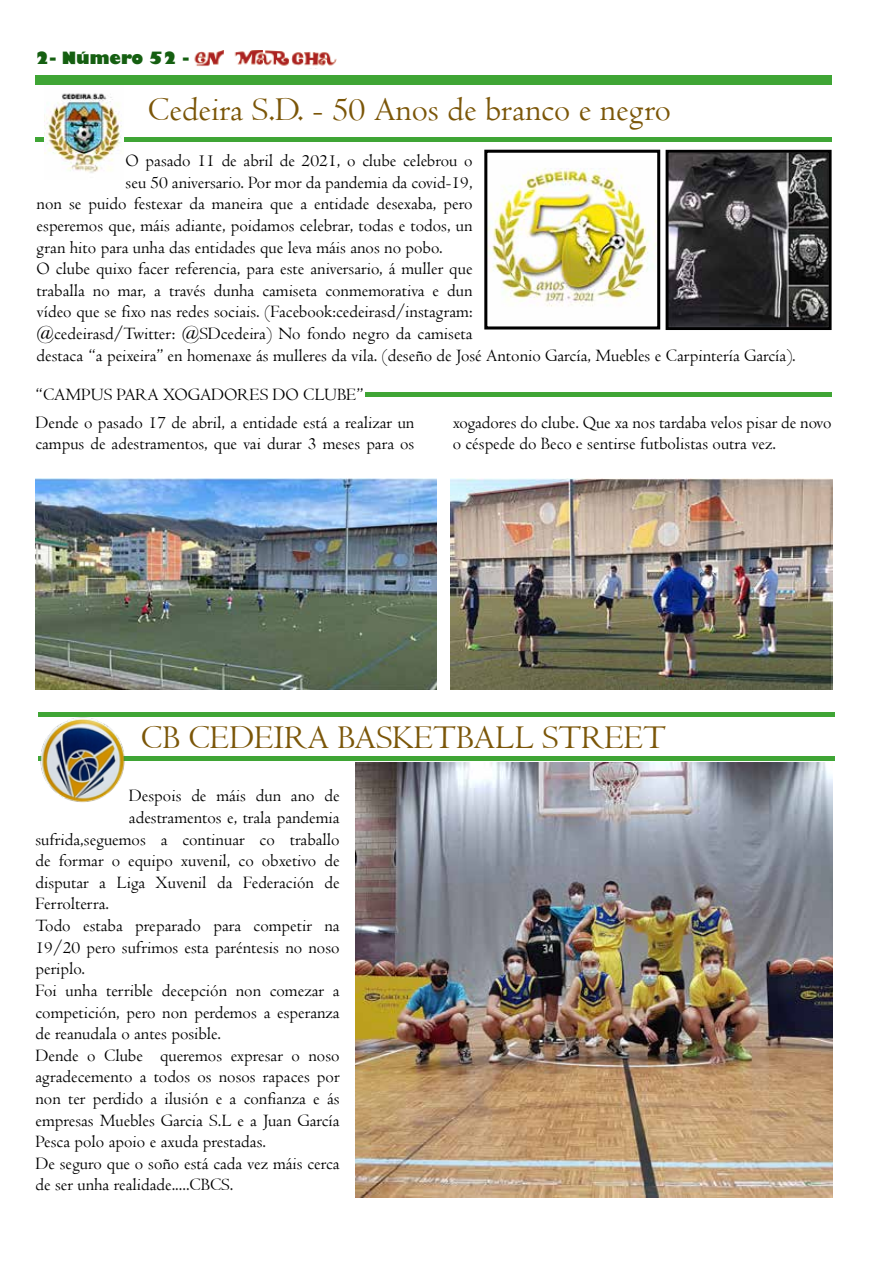
<style>
.page{position:relative;width:893px;height:1263px;background:#fff}
.page>*{position:absolute;margin:0;border:0;box-sizing:border-box;transform-origin:0 0}
.t1{font:34.5px "Centaur";color:#7b5608}
.t2{font:18px/21.6px "Centaur";color:#000}
.t3{font:800 16.5px "Gill Sans";color:#155f11}
</style>
<div class="page">
<div style="left:35px;top:76px;width:797px;height:9px;background:#3fa535"></div>
<div style="left:36px;top:137px;width:796px;height:5px;background:#3fa535"></div>
<div style="left:365px;top:392px;width:467px;height:5px;background:#3fa535"></div>
<img style="left:194px;top:50px;width:143px;height:17px">
<div style="left:39px;top:712px;width:796px;height:5px;background:#3fa535"></div>
<div style="left:39px;top:756px;width:796px;height:5px;background:#3fa535"></div>
<img style="left:38px;top:712px;width:87px;height:91px">
<img style="left:670px;top:154px;width:158px;height:172px">
<div style="left:666px;top:150px;width:166px;height:180px;border:3px solid #000"></div>
<img style="left:488px;top:168px;width:168px;height:139px">
<div style="left:484px;top:150px;width:176px;height:179px;border:3px solid #000"></div>
<img style="left:451px;top:479px;width:381px;height:211px">
<img style="left:35px;top:479px;width:402px;height:211px">
<img style="left:44px;top:93px;width:79px;height:80px">
<img style="left:356px;top:762px;width:476px;height:435px">
<p class="t3" style="left:35px;top:48px;width:156px">2- Número 52 -</p>
<h1 class="t1" style="left:148px;top:89px;width:525px">Cedeira S.D. - 50 Anos de branco e negro</h1>
<p class="t2" style="left:126px;top:150px;width:348px">O pasado 11 de abril de 2021, o clube celebrou o</p>
<p class="t2" style="left:126px;top:171px;width:348px">seu 50 aniversario. Por mor da pandemia da covid-19,</p>
<p class="t2" style="left:37px;top:193px;width:437px">non se puido festexar da maneira que a entidade desexaba, pero</p>
<p class="t2" style="left:37px;top:215px;width:437px">esperemos que, máis adiante, poidamos celebrar, todas e todos, un</p>
<p class="t2" style="left:37px;top:236px;width:408px">gran hito para unha das entidades que leva máis anos no pobo.</p>
<p class="t2" style="left:37px;top:258px;width:437px">O clube quixo facer referencia, para este aniversario, á muller que</p>
<p class="t2" style="left:37px;top:279px;width:437px">traballa no mar, a través dunha camiseta conmemorativa e dun</p>
<p class="t2" style="left:37px;top:301px;width:437px">vídeo que se fixo nas redes sociais. (Facebook:cedeirasd/instagram:</p>
<p class="t2" style="left:37px;top:323px;width:437px">@cedeirasd/Twitter: @SDcedeira) No fondo negro da camiseta</p>
<p class="t2" style="left:37px;top:344px;width:761px">destaca “a peixeira” en homenaxe ás mulleres da vila. (deseño de José Antonio García, Muebles e Carpintería García).</p>
<p class="t2" style="left:35px;top:384px;width:330px">“CAMPUS PARA XOGADORES DO CLUBE”</p>
<p class="t2" style="left:35px;top:411px;width:380px">Dende o pasado 17 de abril, a entidade está a realizar un campus de adestramentos, que vai durar 3 meses para os</p>
<p class="t2" style="left:453px;top:411px;width:380px">xogadores do clube. Que xa nos tardaba velos pisar de novo o céspede do Beco e sentirse futbolistas outra vez.</p>
<h1 class="t1" style="left:141px;top:717px;width:527px">CB CEDEIRA BASKETBALL STREET</h1>
<p class="t2" style="left:129px;top:785px;width:212px">Despois de máis dun ano de</p>
<p class="t2" style="left:129px;top:806px;width:212px">adestramentos e, trala pandemia</p>
<p class="t2" style="left:35px;top:828px;width:306px">sufrida,seguemos a continuar co traballo</p>
<p class="t2" style="left:35px;top:850px;width:306px">de formar o equipo xuvenil, co obxetivo de</p>
<p class="t2" style="left:35px;top:871px;width:306px">disputar a Liga Xuvenil da Federación de</p>
<p class="t2" style="left:35px;top:893px;width:75px">Ferrolterra.</p>
<p class="t2" style="left:35px;top:914px;width:306px">Todo estaba preparado para competir na</p>
<p class="t2" style="left:35px;top:936px;width:306px">19/20 pero sufrimos esta paréntesis no noso</p>
<p class="t2" style="left:35px;top:958px;width:51px">periplo.</p>
<p class="t2" style="left:35px;top:979px;width:306px">Foi unha terrible decepción non comezar a</p>
<p class="t2" style="left:35px;top:1001px;width:306px">competición, pero non perdemos a esperanza</p>
<p class="t2" style="left:35px;top:1022px;width:187px">de reanudala o antes posible.</p>
<p class="t2" style="left:35px;top:1044px;width:306px">Dende o Clube queremos expresar o noso</p>
<p class="t2" style="left:35px;top:1066px;width:306px">agradecemento a todos os nosos rapaces por</p>
<p class="t2" style="left:35px;top:1087px;width:306px">non ter perdido a ilusión e a confianza e ás</p>
<p class="t2" style="left:35px;top:1109px;width:306px">empresas Muebles Garcia S.L e a Juan García</p>
<p class="t2" style="left:35px;top:1130px;width:232px">Pesca polo apoio e axuda prestadas.</p>
<p class="t2" style="left:35px;top:1152px;width:306px">De seguro que o soño está cada vez máis cerca</p>
<p class="t2" style="left:35px;top:1174px;width:200px">de ser unha realidade.....CBCS.</p>
</div>
